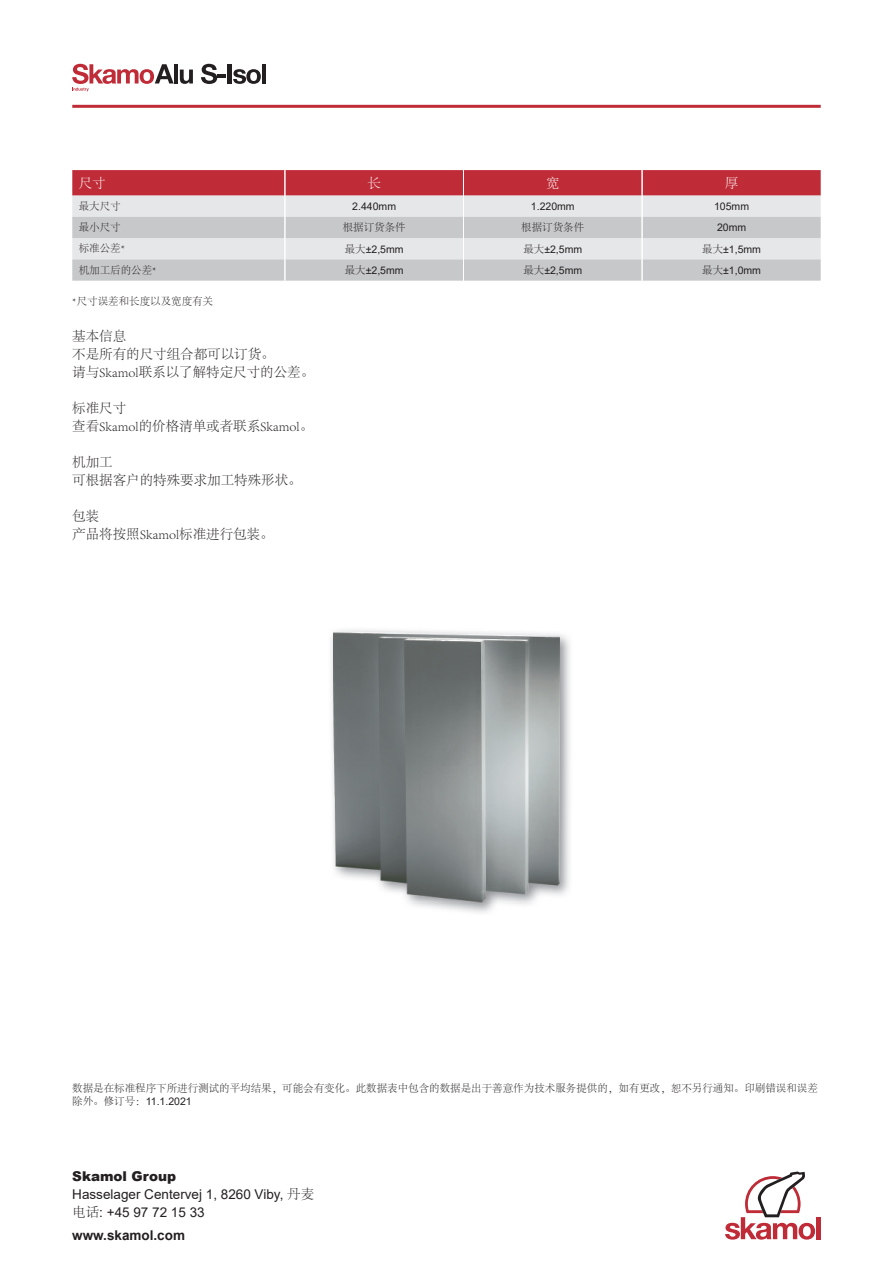
<style>
.page{position:relative;width:893px;height:1263px;background:#fff}
.page>*{position:absolute;margin:0;border:0;box-sizing:border-box;transform-origin:0 0}
.t1{font:300 13.5px/18px "Adobe Song Std";color:#231f20}
.t2{font:13.5px/18px "Arial";color:#231f20}
.t3{font:700 13.5px "Arial";color:#231f20}
.t4{font:300 13.5px "Adobe Song Std";color:#fff}
.t5{font:300 10.5px/21.3px "Adobe Song Std";color:#231f20}
.t6{font:10.5px/21.3px "Arial";color:#231f20}
.s1{font-family:"Adobe Song Std";font-weight:300}
.s2{font-weight:900}
</style>
<div class="page">
<hr style="left:174px;top:64px;width:4px;height:19px;background:#231f20">
<svg style="left:180px;top:70px;width:13px;height:14px"></svg>
<svg style="left:201px;top:64px;width:25px;height:20px"></svg>
<hr style="left:228px;top:64px;width:4px;height:19px;background:#231f20">
<svg style="left:233px;top:69px;width:28px;height:15px"></svg>
<hr style="left:262px;top:64px;width:4px;height:19px;background:#231f20">
<svg style="left:72px;top:64px;width:102px;height:27px"></svg>
<hr style="left:72px;top:105px;width:749px;height:3px;background:#bf2b37">
<div style="left:816px;top:1217px;width:5px;height:22px;background:#bf2b37"></div>
<svg style="left:725px;top:1171px;width:90px;height:68px"></svg>
<img style="left:331px;top:630px;width:239px;height:283px">
<img style="left:333px;top:631px;width:227px;height:272px">
<svg style="left:72px;top:170px;width:749px;height:111px"></svg>
<p class="t4" style="left:79px;top:175px;width:29px">尺寸</p>
<p class="t4" style="left:367px;top:175px;width:15px">长</p>
<p class="t4" style="left:546px;top:175px;width:15px">宽</p>
<p class="t4" style="left:725px;top:175px;width:15px">厚</p>
<p class="t5" style="left:79px;top:196px;width:44px">最大尺寸最小尺寸</p>
<p class="t6" style="left:352px;top:196px;width:45px">2.440mm</p>
<p class="t6" style="left:531px;top:196px;width:45px">1.220mm</p>
<p class="t6" style="left:714px;top:196px;width:37px">105mm<br>20mm</p>
<p class="t6" style="left:345px;top:238px;width:60px"><span class="s1">最大</span>±2,5mm</p>
<p class="t6" style="left:523px;top:238px;width:60px"><span class="s1">最大</span>±2,5mm</p>
<p class="t6" style="left:702px;top:238px;width:60px"><span class="s1">最大</span>±1,5mm</p>
<p class="t6" style="left:345px;top:259px;width:60px"><span class="s1">最大</span>±2,5mm</p>
<p class="t6" style="left:523px;top:259px;width:60px"><span class="s1">最大</span>±2,5mm</p>
<p class="t6" style="left:702px;top:259px;width:60px"><span class="s1">最大</span>±1,0mm</p>
<p class="t5" style="left:343px;top:217px;width:65px">根据订货条件</p>
<p class="t5" style="left:521px;top:217px;width:64px">根据订货条件</p>
<p class="t5" style="left:79px;top:238px;width:79px">标准公差*<br>机加工后的公差*</p>
<p class="t5" style="left:72px;top:291px;width:142px">*尺寸误差和长度以及宽度有关</p>
<p class="t1" style="left:72px;top:327px;width:243px">基本信息<br>不是所有的尺寸组合都可以订货。<br>请与Skamol联系以了解特定尺寸的公差。</p>
<p class="t1" style="left:72px;top:399px;width:242px">标准尺寸<br>查看Skamol的价格清单或者联系Skamol。</p>
<p class="t1" style="left:72px;top:453px;width:231px">机加工<br>可根据客户的特殊要求加工特殊形状。</p>
<p class="t1" style="left:72px;top:507px;width:203px">包装<br>产品将按照Skamol标准进行包装。</p>
<p class="t5" style="left:72px;top:1077px;width:747px">数据是在标准程序下所进行测试的平均结果，可能会有变化。此数据表中包含的数据是出于善意作为技术服务提供的，如有更改，恕不另行通知。印刷错误和误差</p>
<p class="t6" style="left:72px;top:1091px;width:121px"><span class="s1">除外。修订号：</span>11.1.2021</p>
<p class="t2" style="left:72px;top:1167px;width:243px"><span class="s2">Skamol Group<br></span>Hasselager Centervej 1, 8260 Viby, <span class="s1">丹麦电话</span>: +45 97 72 15 33</p>
<p class="t3" style="left:72px;top:1225px;width:114px">www.skamol.com</p>
</div>
